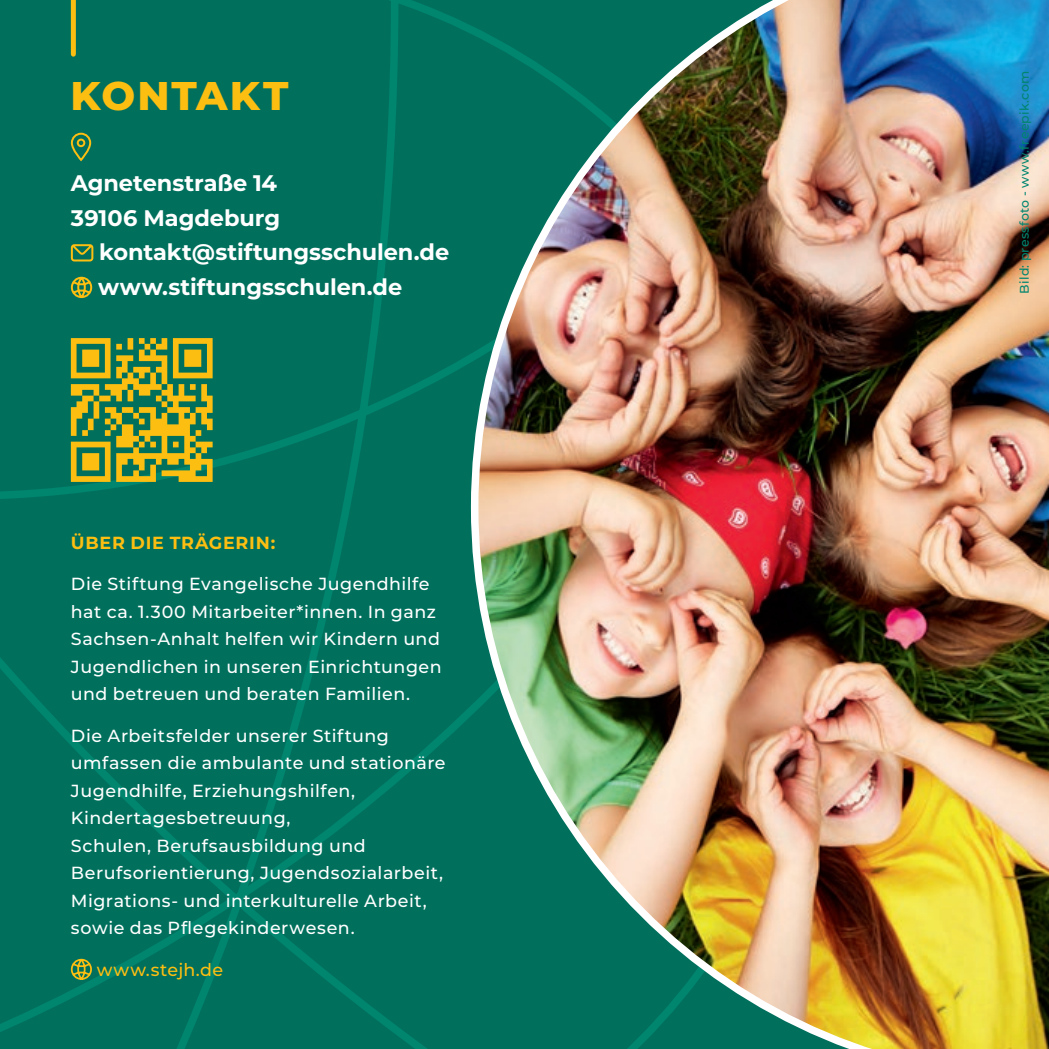
<style>
.page{position:relative;width:1049px;height:1049px;background:#fff}
.page>*{position:absolute;margin:0;border:0;box-sizing:border-box;transform-origin:0 0}
.t1{font:800 40px "Montserrat";letter-spacing:.05em;color:#fdbe12}
.t2{font:700 22.5px "Montserrat";letter-spacing:-.005em;color:#fff}
.t3{font:500 17.5px/27.5px "Montserrat";letter-spacing:.03em;color:#fff}
.t4{font:700 17.5px "Montserrat";letter-spacing:.04em;color:#fdbe12}
.t5{font:500 17.5px "Montserrat";letter-spacing:.02em;color:#fdbe12}
.t6{font:500 12.5px "Montserrat";letter-spacing:.02em;color:#00856f}
</style>
<div class="page">
<div style="left:0;top:0;width:471px;height:1049px;background:#00705d"></div>
<div style="left:71px;top:0;width:5px;height:54px;background:#fdbe12"></div>
<svg style="left:70px;top:132px;width:22px;height:30px"></svg>
<svg style="left:70px;top:243px;width:24px;height:19px"></svg>
<svg style="left:70px;top:272px;width:23px;height:31px"></svg>
<img style="left:471px;top:0;width:578px;height:1049px">
<svg style="left:71px;top:338px;width:142px;height:144px;background:#879934"></svg>
<svg style="left:70px;top:954px;width:23px;height:30px"></svg>
<h1 class="t1" style="left:71px;top:66px;width:219px">KONTAKT</h1>
<p class="t2" style="left:71px;top:167px;width:208px">Agnetenstraße 14</p>
<p class="t2" style="left:71px;top:202px;width:211px">39106 Magdeburg</p>
<p class="t2" style="left:99px;top:236px;width:351px">kontakt@stiftungsschulen.de</p>
<p class="t2" style="left:98px;top:271px;width:306px">www.stiftungsschulen.de</p>
<p class="t4" style="left:71px;top:530px;width:206px">ÜBER DIE TRÄGERIN:</p>
<p class="t3" style="left:71px;top:569px;width:372px">Die Stiftung Evangelische Jugendhilfe hat ca. 1.300 Mitarbeiter*innen. In ganz Sachsen-Anhalt helfen wir Kindern und Jugendlichen in unseren Einrichtungen und betreuen und beraten Familien.</p>
<p class="t3" style="left:71px;top:721px;width:376px">Die Arbeitsfelder unserer Stiftung umfassen die ambulante und stationäre Jugendhilfe, Erziehungshilfen, Kindertagesbetreuung,<br>Schulen, Berufsausbildung und Berufsorientierung, Jugendsozialarbeit, Migrations- und interkulturelle Arbeit, sowie das Pflegekinderwesen.</p>
<p class="t5" style="left:97px;top:957px;width:128px">www.stejh.de</p>
<p class="t6" style="left:1016px;top:294px;width:224px;rotate:-90deg">Bild: pressfoto - www.freepik.com</p>
</div>
